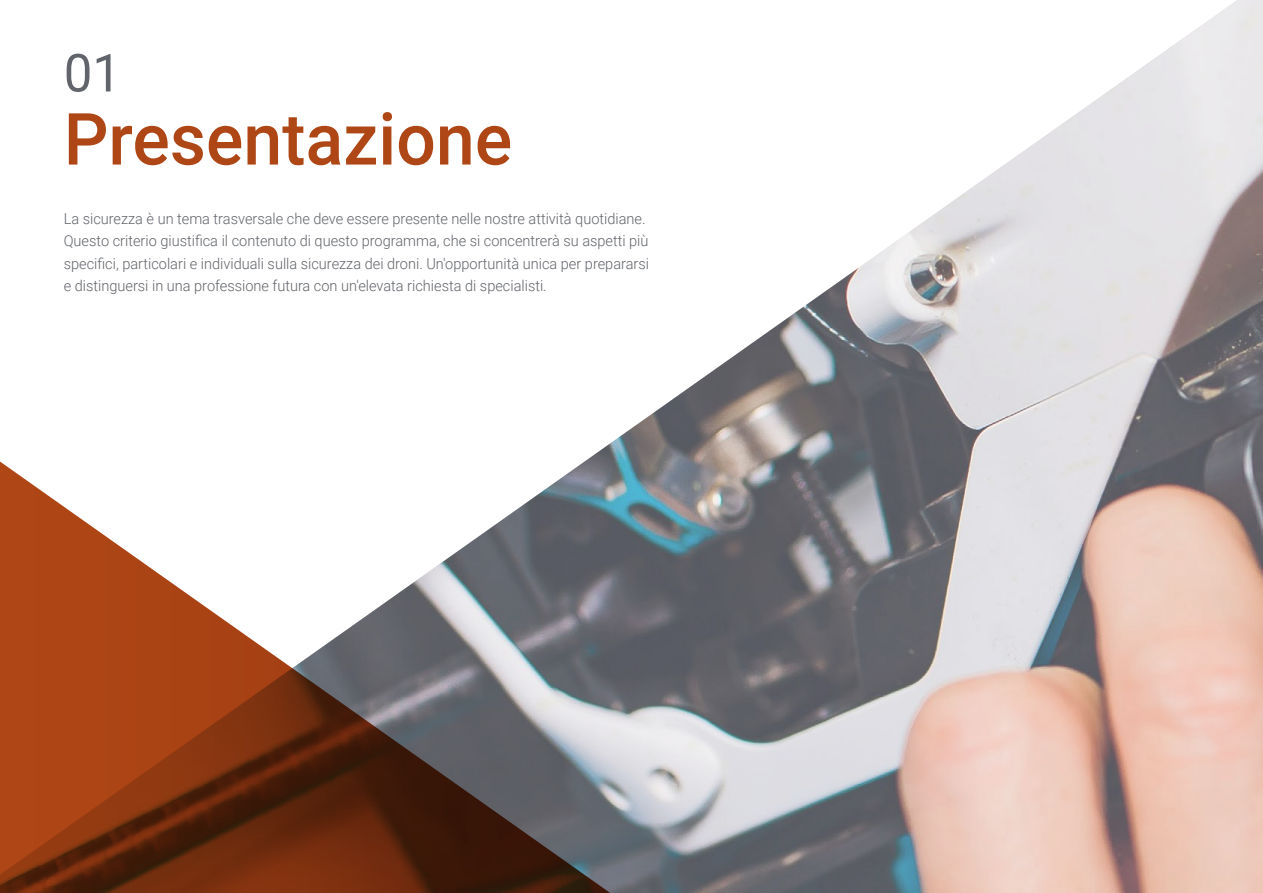
<style>
.page{position:relative;width:1263px;height:893px;background:#fff}
.page>*{position:absolute;margin:0;border:0;box-sizing:border-box;transform-origin:0 0}
.t1{font:500 72px "Roboto";color:#ae4615}
.t2{font:52.5px "Roboto";color:#61646a}
.t3{font:300 15px/22.5px "Roboto";color:#61646a}
</style>
<div class="page">
<img style="left:606px;top:0;width:657px;height:893px">
<svg style="left:0;top:446px;width:640px;height:447px"></svg>
<h2 class="t2" style="left:64px;top:36px;width:59px">01</h2>
<h1 class="t1" style="left:64px;top:89px;width:450px">Presentazione</h1>
<p class="t3" style="left:64px;top:207px;width:587px">La sicurezza è un tema trasversale che deve essere presente nelle nostre attività quotidiane.<br>Questo criterio giustifica il contenuto di questo programma, che si concentrerà su aspetti più specifici, particolari e individuali sulla sicurezza dei droni. Un'opportunità unica per prepararsi e distinguersi in una professione futura con un'elevata richiesta di specialisti.</p>
</div>
